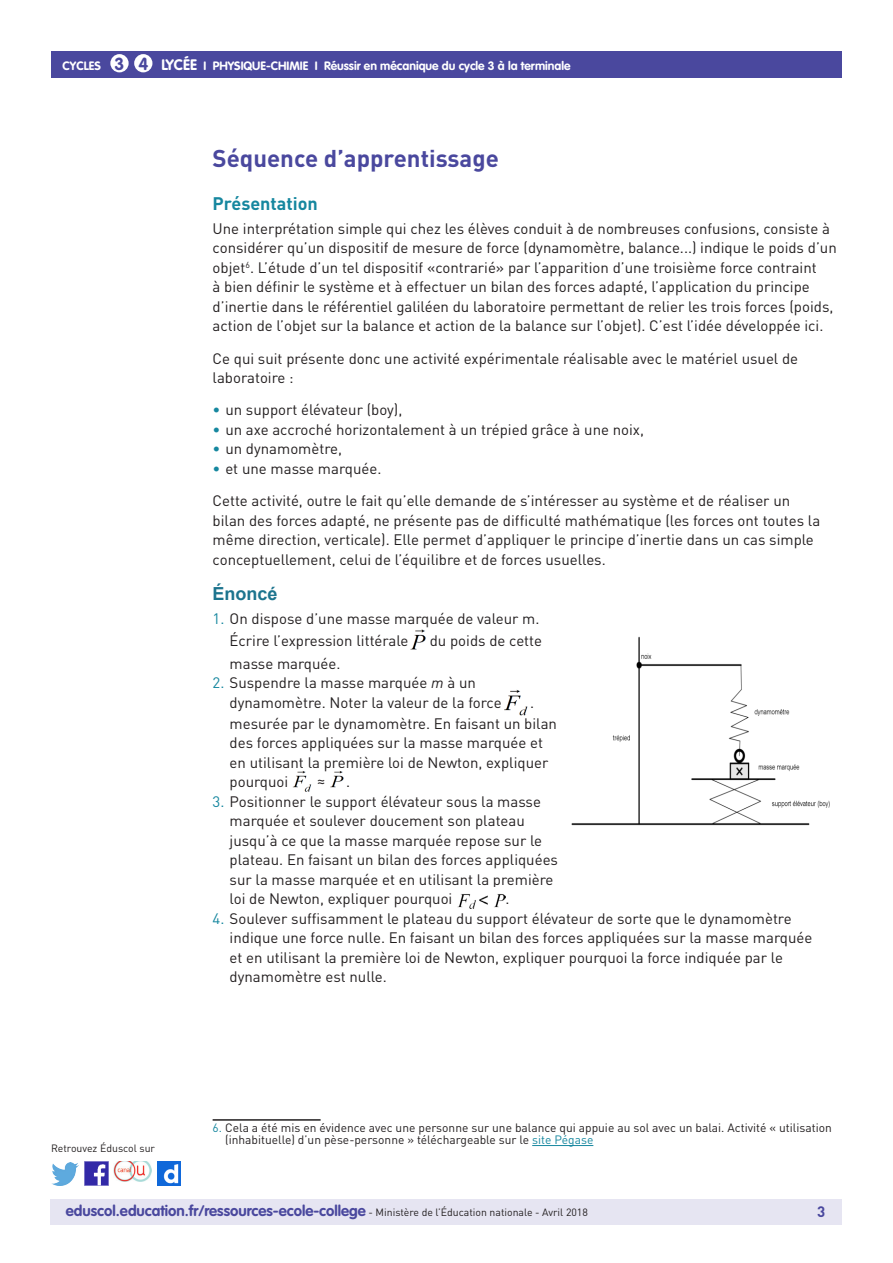
<style>
.page{position:relative;width:893px;height:1263px;background:#fff}
.page>*{position:absolute;margin:0;border:0;box-sizing:border-box;transform-origin:0 0}
._03_Titre_de_niveau{font:700 24px "DIN Pro";color:#4a489e}
._04_Titre_de_niveau{font:700 18px "DIN Pro";color:#16879f}
._04_Titre_de_niveau-2{font:700 18px "Arial";color:#1c748e}
.t1{font:700 17.25px "VAG Rounded Std";color:#4a489e}
._06_Texte_courant{font:15px/19.5px "DIN Pro";color:#231f20}
.t2{font:700 15px "VAG Rounded Std";color:#4a489e}
.t3{font:700 15px "DIN Pro";color:#4a489e}
._13_Note_bas_de_page{font:12px/12px "DIN Pro";color:#231f20}
.t4{font:700 12px "VAG Rounded Std";color:#fff}
.t5{font:10.5px "DIN Pro";color:#231f20}
.s1{font-size:17.25px;color:#4a489e}
.s2{font-size:15px}
.s3{color:#16879f}
.s4{font-style:italic}
.s5{font-family:"DIN Pro";font-weight:400;font-size:10.5px;color:#231f20}
</style>
<div class="page">
<div style="left:50px;top:1199px;width:791px;height:26px;background:#e6e5f2"></div>
<div style="left:51px;top:51px;width:791px;height:27px;background:#4a489e"></div>
<div style="left:110px;top:54px;width:19px;height:18px;background:#fff;border-radius:50%"></div>
<img style="left:85px;top:1162px;width:23px;height:23px">
<img style="left:51px;top:1163px;width:28px;height:22px">
<img style="left:158px;top:1162px;width:22px;height:23px">
<img style="left:114px;top:1162px;width:38px;height:19px">
<div style="left:134px;top:54px;width:18px;height:18px;background:#fff;border-radius:50%"></div>
<img style="left:504px;top:690px;width:24px;height:25px">
<img style="left:292px;top:771px;width:20px;height:21px">
<img style="left:330px;top:771px;width:14px;height:17px">
<img style="left:457px;top:894px;width:48px;height:15px">
<hr style="left:213px;top:1119px;width:108px;height:2px;background:#231f20">
<hr style="left:532px;top:1145px;width:61px;height:1px;background:#16879f">
<img style="left:571px;top:636px;width:259px;height:190px">
<img style="left:410px;top:629px;width:16px;height:21px">
<p class="t4" style="left:63px;top:58px;width:63px">CYCLES <span class="s1">3</span></p>
<p class="t4" style="left:161px;top:58px;width:411px"><span class="s2">LYCÉE</span> I PHYSIQUE-CHIMIE I Réussir en mécanique du cycle 3 à la terminale</p>
<p class="t1" style="left:138px;top:53px;width:11px">4</p>
<p class="_03_Titre_de_niveau" style="left:213px;top:143px;width:288px">Séquence d’apprentissage</p>
<p class="_04_Titre_de_niveau" style="left:213px;top:192px;width:107px">Présentation</p>
<p class="_06_Texte_courant" style="left:213px;top:218px;width:626px">Une interprétation simple qui chez les élèves conduit à de nombreuses confusions, consiste à considérer qu’un dispositif de mesure de force (dynamomètre, balance...) indique le poids d’un objet<sup>6</sup>. L’étude d’un tel dispositif «contrarié» par l’apparition d’une troisième force contraint<br>à bien définir le système et à effectuer un bilan des forces adapté, l’application du principe d’inertie dans le référentiel galiléen du laboratoire permettant de relier les trois forces (poids, action de l’objet sur la balance et action de la balance sur l’objet). C’est l’idée développée ici.</p>
<p class="_06_Texte_courant" style="left:213px;top:348px;width:587px">Ce qui suit présente donc une activité expérimentale réalisable avec le matériel usuel de laboratoire :</p>
<p class="_06_Texte_courant" style="left:213px;top:400px;width:191px"><span class="s3">•</span> un support élévateur (boy),</p>
<p class="_06_Texte_courant" style="left:213px;top:419px;width:433px"><span class="s3">•</span> un axe accroché horizontalement à un trépied grâce à une noix,</p>
<p class="_06_Texte_courant" style="left:213px;top:439px;width:131px"><span class="s3">•</span> un dynamomètre,</p>
<p class="_06_Texte_courant" style="left:213px;top:458px;width:170px"><span class="s3">•</span> et une masse marquée.</p>
<p class="_06_Texte_courant" style="left:213px;top:491px;width:609px">Cette activité, outre le fait qu’elle demande de s’intéresser au système et de réaliser un bilan des forces adapté, ne présente pas de difficulté mathématique (les forces ont toutes la même direction, verticale). Elle permet d’appliquer le principe d’inertie dans un cas simple conceptuellement, celui de l’équilibre et de forces usuelles.</p>
<p class="_04_Titre_de_niveau-2" style="left:213px;top:582px;width:67px">Énoncé</p>
<p class="_06_Texte_courant" style="left:230px;top:607px;width:311px;line-height:22.5px;text-indent:-17px"><span class="s3">1.</span> On dispose d’une masse marquée de valeur m.<br>Écrire l’expression littérale</p>
<p class="_06_Texte_courant" style="left:430px;top:631px;width:114px">du poids de cette</p>
<p class="t5" style="left:51px;top:1141px;width:106px">Retrouvez Éduscol sur</p>
<p class="_06_Texte_courant" style="left:230px;top:653px;width:112px">masse marquée.</p>
<p class="_06_Texte_courant" style="left:230px;top:673px;width:274px;text-indent:-17px"><span class="s3">2.</span> Suspendre la masse marquée <span class="s4">m</span> à un dynamomètre. Noter la valeur de la force</p>
<p class="_06_Texte_courant" style="left:230px;top:692px;width:329px;line-height:21px;text-indent:301px">. mesurée par le dynamomètre. En faisant un bilan</p>
<p class="_06_Texte_courant" style="left:230px;top:733px;width:320px">des forces appliquées sur la masse marquée et en utilisant la première loi de Newton, expliquer pourquoi</p>
<p class="_06_Texte_courant" style="left:317px;top:770px;width:10px">≈</p>
<p class="_06_Texte_courant" style="left:346px;top:772px;width:6px">.</p>
<p class="_06_Texte_courant" style="left:230px;top:791px;width:330px;text-indent:-17px"><span class="s3">3.</span> Positionner le support élévateur sous la masse marquée et soulever doucement son plateau jusqu’à ce que la masse marquée repose sur le plateau. En faisant un bilan des forces appliquées sur la masse marquée et en utilisant la première loi de Newton, expliquer pourquoi</p>
<p class="_06_Texte_courant" style="left:505px;top:889px;width:6px">.</p>
<p class="_06_Texte_courant" style="left:230px;top:908px;width:584px;text-indent:-17px"><span class="s3">4.</span> Soulever suffisamment le plateau du support élévateur de sorte que le dynamomètre indique une force nulle. En faisant un bilan des forces appliquées sur la masse marquée et en utilisant la première loi de Newton, expliquer pourquoi la force indiquée par le dynamomètre est nulle.</p>
<p class="_13_Note_bas_de_page" style="left:225px;top:1121px;width:608px;text-indent:-12px"><span class="s3">6.</span> Cela a été mis en évidence avec une personne sur une balance qui appuie au sol avec un balai. Activité « utilisation (inhabituelle) d’un pèse-personne » téléchargeable sur le <span class="s3">site Pégase</span></p>
<p class="t2" style="left:66px;top:1202px;width:523px">eduscol.education.fr/ressources-ecole-college <span class="s5">- Ministère de l’Éducation nationale - Avril 2018</span></p>
<p class="t3" style="left:817px;top:1201px;width:10px">3</p>
</div>
